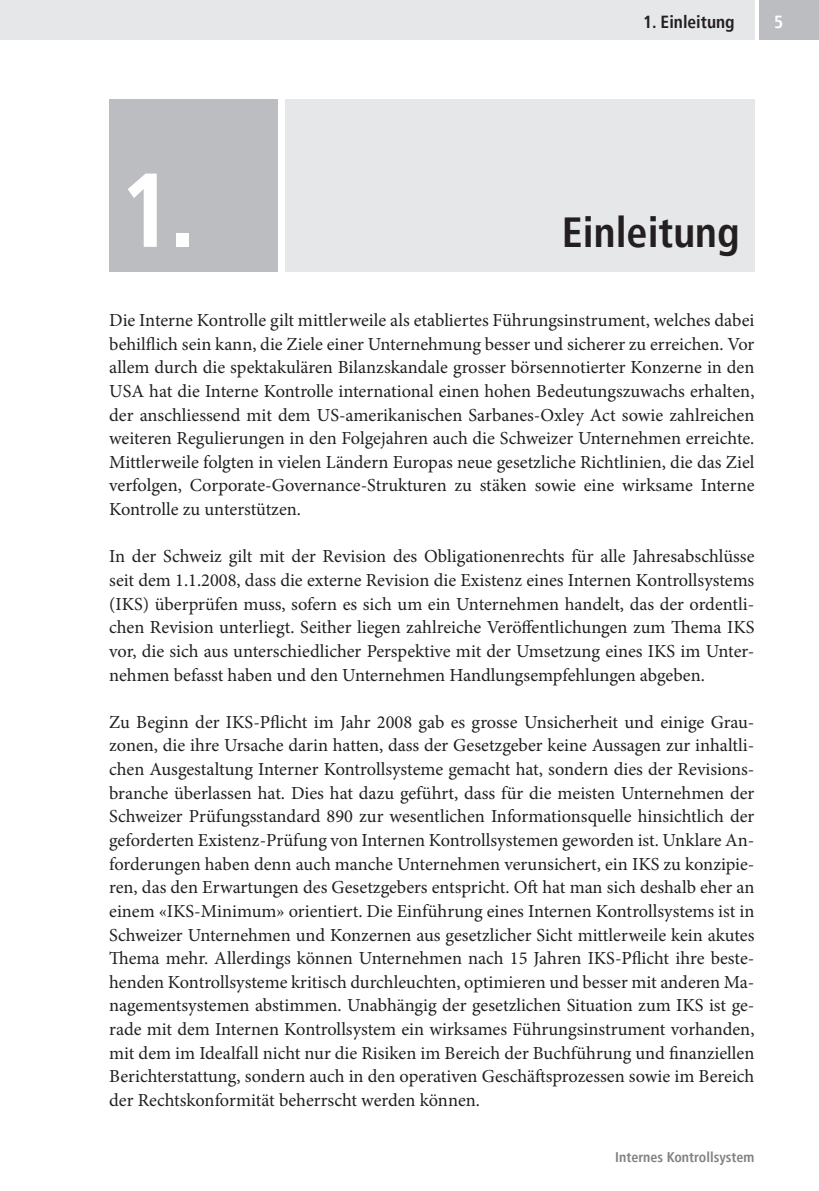
<style>
.page{position:relative;width:819px;height:1191px;background:#fff}
.page>*{position:absolute;margin:0;border:0;box-sizing:border-box;transform-origin:0 0}
.t1{font:700 condensed 105px "Frutiger LT Pro";color:#fff}
.t2{font:700 condensed 42px "Frutiger LT Pro";color:#231f20}
.t3{font:18.38px/23.6px "Minion Pro";letter-spacing:-.005em;color:#231f20;text-align:justify}
.t4{font:700 condensed 17.5px "Frutiger LT Pro";color:#231f20}
.t5{font:700 condensed 17.5px "Frutiger LT Pro";color:#fff}
.t6{font:700 condensed 14px "Frutiger LT Pro";color:#808285}
</style>
<div class="page">
<div style="left:759px;top:0;width:60px;height:40px;background:#bcbdc0"></div>
<div style="left:0;top:0;width:754px;height:40px;background:#e6e7e9"></div>
<div style="left:285px;top:99px;width:469px;height:173px;background:#e6e7e9"></div>
<div style="left:109px;top:99px;width:169px;height:173px;background:#bcbdc0"></div>
<h1 class="t1" style="left:119px;top:148px;width:78px">1.</h1>
<p class="t4" style="left:643px;top:12px;width:93px">1. Einleitung</p>
<p class="t5" style="left:774px;top:12px;width:11px">5</p>
<h2 class="t2" style="left:562px;top:207px;width:179px">Einleitung</h2>
<p class="t3" style="left:109px;top:308px;width:646px">Die Interne Kontrolle gilt mittlerweile als etabliertes Führungsinstrument, welches dabei behilflich sein kann, die Ziele einer Unternehmung besser und sicherer zu erreichen. Vor allem durch die spektakulären Bilanzskandale grosser börsennotierter Konzerne in den USA hat die Interne Kontrolle international einen hohen Bedeutungszuwachs erhalten, der anschliessend mit dem US-amerikanischen Sarbanes-Oxley Act sowie zahlreichen weiteren Regulierungen in den Folgejahren auch die Schweizer Unternehmen erreichte.<br>Mittlerweile folgten in vielen Ländern Europas neue gesetzliche Richtlinien, die das Ziel verfolgen, Corporate-Governance-Strukturen zu stäken sowie eine wirksame Interne Kontrolle zu unterstützen.</p>
<p class="t3" style="left:109px;top:545px;width:646px">In der Schweiz gilt mit der Revision des Obligationenrechts für alle Jahresabschlüsse seit dem 1.1.2008, dass die externe Revision die Existenz eines Internen Kontrollsystems (IKS) überprüfen muss, sofern es sich um ein Unternehmen handelt, das der ordentli&shy;chen Revision unterliegt. Seither liegen zahlreiche Veröffentlichungen zum Thema IKS vor, die sich aus unterschiedlicher Perspektive mit der Umsetzung eines IKS im Unter&shy;nehmen befasst haben und den Unternehmen Handlungsempfehlungen abgeben.</p>
<p class="t3" style="left:109px;top:710px;width:646px">Zu Beginn der IKS-Pflicht im Jahr 2008 gab es grosse Unsicherheit und einige Grau&shy;zonen, die ihre Ursache darin hatten, dass der Gesetzgeber keine Aussagen zur inhaltli&shy;chen Ausgestaltung Interner Kontrollsysteme gemacht hat, sondern dies der Revisions&shy;branche überlassen hat. Dies hat dazu geführt, dass für die meisten Unternehmen der Schweizer Prüfungsstandard 890 zur wesentlichen Informationsquelle hinsichtlich der geforderten Existenz-Prüfung von Internen Kontrollsystemen geworden ist. Unklare An&shy;forderungen haben denn auch manche Unternehmen verunsichert, ein IKS zu konzipie&shy;ren, das den Erwartungen des Gesetzgebers entspricht. Oft hat man sich deshalb eher an einem «IKS-Minimum» orientiert. Die Einführung eines Internen Kontrollsystems ist in Schweizer Unternehmen und Konzernen aus gesetzlicher Sicht mittlerweile kein akutes Thema mehr. Allerdings können Unternehmen nach 15 Jahren IKS-Pflicht ihre beste&shy;henden Kontrollsysteme kritisch durchleuchten, optimieren und besser mit anderen Ma&shy;nagementsystemen abstimmen. Unabhängig der gesetzlichen Situation zum IKS ist ge&shy;rade mit dem Internen Kontrollsystem ein wirksames Führungsinstrument vorhanden, mit dem im Idealfall nicht nur die Risiken im Bereich der Buchführung und finanziellen Berichterstattung, sondern auch in den operativen Geschäftsprozessen sowie im Bereich der Rechtskonformität beherrscht werden können.</p>
<p class="t6" style="left:615px;top:1148px;width:141px">Internes Kontrollsystem</p>
</div>
